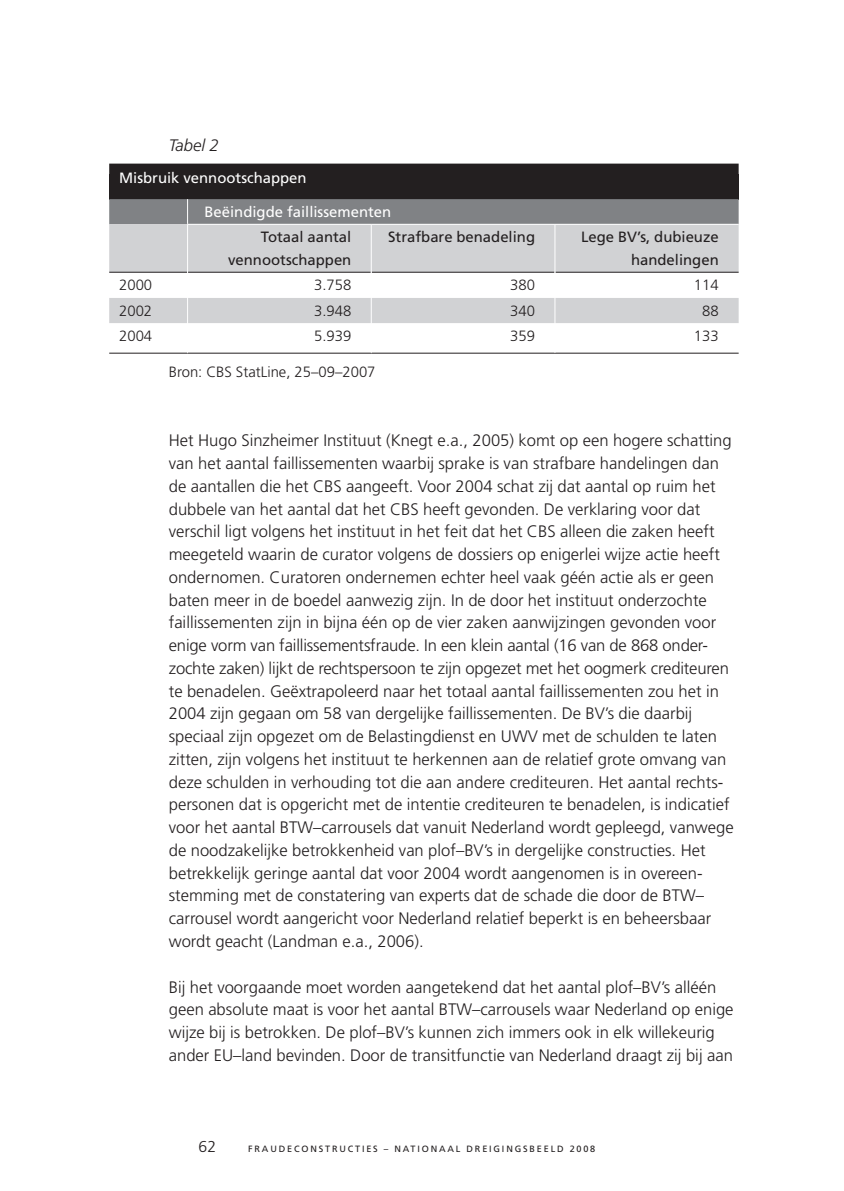
<style>
.page{position:relative;width:844px;height:1191px;background:#fff}
.page>*{position:absolute;margin:0;border:0;box-sizing:border-box;transform-origin:0 0}
.t1{font:300 16.62px/22.8px "Frutiger LT Std";color:#231f20}
.t2{font:italic 300 16.62px "Frutiger LT Std";color:#231f20}
.t3{font:300 15.75px "Frutiger LT Std";color:#231f20}
.t4{font:300 14.88px "Frutiger LT Std";color:#231f20}
.t5{font:14.88px/22.8px "Frutiger LT Std";color:#231f20;text-align:right}
.t6{font:14.88px/25.2px "Frutiger LT Std";color:#fff}
.t7{font:9.1px "Frutiger LT Std";letter-spacing:.2em;color:#231f20}
.s1{color:#231f20}
</style>
<div class="page">
<div style="left:109px;top:174px;width:629px;height:25px;background:#231f20"></div>
<svg style="left:109px;top:224px;width:629px;height:99px;fill:#d1d2d4"></svg>
<hr style="left:109px;top:272px;width:78px;height:1px;background:#231f20">
<hr style="left:188px;top:272px;width:183px;height:1px;background:#231f20">
<hr style="left:371px;top:272px;width:183px;height:1px;background:#231f20">
<hr style="left:555px;top:272px;width:183px;height:1px;background:#231f20">
<hr style="left:109px;top:353px;width:78px;height:1px;background:#231f20">
<hr style="left:187px;top:353px;width:184px;height:1px;background:#231f20">
<hr style="left:371px;top:353px;width:184px;height:1px;background:#231f20">
<hr style="left:555px;top:353px;width:183px;height:1px;background:#231f20">
<svg style="left:109px;top:199px;width:629px;height:25px;background:#808285"></svg>
<hr style="left:187px;top:225px;width:1px;height:47px;background:#fff">
<hr style="left:371px;top:225px;width:1px;height:47px;background:#fff">
<hr style="left:554px;top:225px;width:1px;height:47px;background:#fff">
<svg style="left:187px;top:272px;width:1px;height:51px"></svg>
<svg style="left:371px;top:272px;width:1px;height:51px"></svg>
<svg style="left:554px;top:272px;width:1px;height:51px"></svg>
<hr style="left:187px;top:224px;width:184px;height:1px;background:#fff">
<hr style="left:371px;top:224px;width:184px;height:1px;background:#fff">
<hr style="left:555px;top:224px;width:183px;height:1px;background:#fff">
<div style="left:109px;top:164px;width:629px;height:29px;background:#231f20"></div>
<p class="t2" style="left:169px;top:135px;width:51px">Tabel 2</p>
<p class="t6" style="left:119px;top:166px;width:189px">M isbruik vennootschappen</p>
<p class="t6" style="left:261px;top:200px;width:132px;text-indent:-56px">Beëindigde faillissementen<br><span class="s1">Totaal aantal</span></p>
<p class="t5" style="left:228px;top:249px;width:125px">vennootschappen</p>
<p class="t5" style="left:388px;top:226px;width:148px">Strafbare benadeling</p>
<p class="t5" style="left:581px;top:226px;width:139px">Lege BV’s, dubieuze handelingen</p>
<p class="t4" style="left:119px;top:277px;width:35px">2000</p>
<p class="t4" style="left:314px;top:277px;width:39px">3.758</p>
<p class="t4" style="left:510px;top:277px;width:26px">380</p>
<p class="t4" style="left:693px;top:277px;width:26px">114</p>
<p class="t4" style="left:119px;top:302px;width:35px">2002</p>
<p class="t4" style="left:314px;top:302px;width:39px">3.948</p>
<p class="t4" style="left:510px;top:302px;width:26px">340</p>
<p class="t4" style="left:702px;top:302px;width:18px">88</p>
<p class="t4" style="left:119px;top:328px;width:35px">2004</p>
<p class="t4" style="left:314px;top:328px;width:39px">5.939</p>
<p class="t4" style="left:510px;top:328px;width:26px">359</p>
<p class="t4" style="left:693px;top:328px;width:26px">133</p>
<p class="t4" style="left:169px;top:363px;width:208px">Bron: CBS StatLine, 25–09–2007</p>
<p class="t1" style="left:169px;top:429px;width:566px">Het Hugo Sinzheimer Instituut (Knegt e.a., 2005) komt op een hogere schatting van het aantal faillissementen waarbij sprake is van strafbare handelingen dan de aantallen die het CBS aangeeft. Voor 2004 schat zij dat aantal op ruim het dubbele van het aantal dat het CBS heeft gevonden. De verklaring voor dat verschil ligt volgens het instituut in het feit dat het CBS alleen die zaken heeft meegeteld waarin de curator volgens de dossiers op enigerlei wijze actie heeft ondernomen. Curatoren ondernemen echter heel vaak géén actie als er geen baten meer in de boedel aanwezig zijn. In de door het instituut onderzochte faillissementen zijn in bijna één op de vier zaken aanwijzingen gevonden voor enige vorm van faillissementsfraude. In een klein aantal (16 van de 868 onder&shy;zochte zaken) lijkt de rechtspersoon te zijn opgezet met het oogmerk crediteuren te benadelen. Geëxtrapoleerd naar het totaal aantal faillissementen zou het in 2004 zijn gegaan om 58 van dergelijke faillissementen. De BV’s die daarbij speciaal zijn opgezet om de Belastingdienst en UWV met de schulden te laten zitten, zijn volgens het instituut te herkennen aan de relatief grote omvang van deze schulden in verhouding tot die aan andere crediteuren. Het aantal rechts&shy;personen dat is opgericht met de intentie crediteuren te benadelen, is indicatief voor het aantal BTW–carrousels dat vanuit Nederland wordt gepleegd, vanwege de noodzakelijke betrokkenheid van plof–BV’s in dergelijke constructies. Het betrekkelijk geringe aantal dat voor 2004 wordt aangenomen is in overeen&shy;stemming met de constatering van experts dat de schade die door de BTW– carrousel wordt aangericht voor Nederland relatief beperkt is en beheersbaar wordt geacht (Landman e.a., 2006).</p>
<p class="t1" style="left:169px;top:975px;width:566px">Bij het voorgaande moet worden aangetekend dat het aantal plof–BV’s alléén geen absolute maat is voor het aantal BTW–carrousels waar Nederland op enige wijze bij is betrokken. De plof–BV’s kunnen zich immers ook in elk willekeurig ander EU–land bevinden. Door de transitfunctie van Nederland draagt zij bij aan</p>
<p class="t3" style="left:198px;top:1137px;width:19px">62</p>
<p class="t7" style="left:248px;top:1143px;width:348px">fraudeconstructies – N ationaal dreigingsbeeld 2008</p>
</div>
